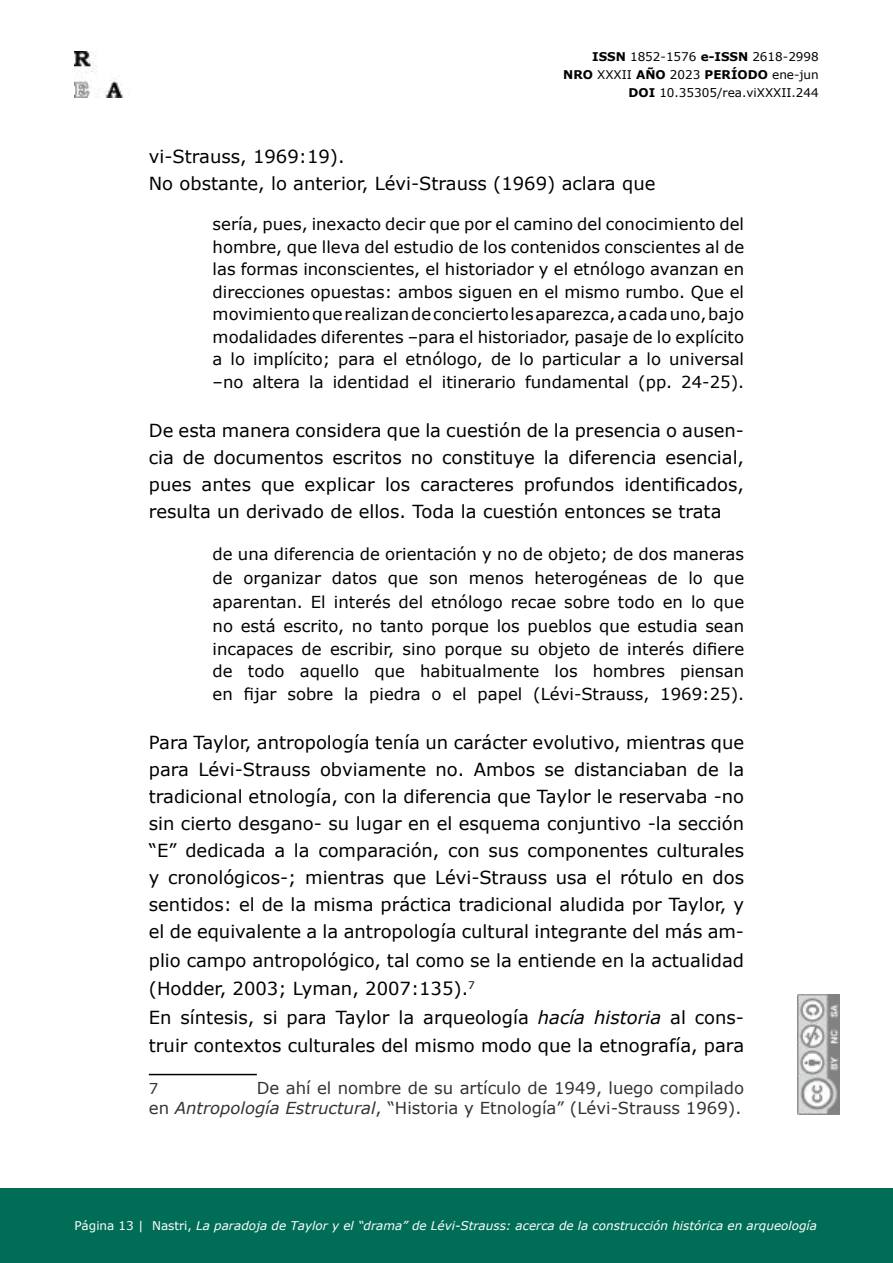
<style>
.page{position:relative;width:893px;height:1263px;background:#fff}
.page>*{position:absolute;margin:0;border:0;box-sizing:border-box;transform-origin:0 0}
.t1{font:18px/27.3px "Verdana";color:#000;text-align:justify}
.Citas{font:16.5px/22.5px "Verdana";color:#000;text-align:justify}
.Notas_a_pie{font:16.5px/19.8px "Verdana";color:#333;text-align:right}
.Notas_a_pie-2{font:15px "Verdana";color:#333}
.t2{font:italic 12px "Verdana";color:#fff}
.t3{font:12px/18px "Verdana";color:#000;text-align:right}
.s1{font-weight:700}
.s2{font-style:italic}
.s3{font-style:normal}
</style>
<div class="page">
<img style="left:798px;top:994px;width:42px;height:120px">
<div style="left:0;top:1188px;width:893px;height:75px;background:#006e56"></div>
<img style="left:74px;top:52px;width:50px;height:45px">
<hr style="left:149px;top:1074px;width:108px;height:1px;background:#000">
<p class="t3" style="left:563px;top:47px;width:257px"><span class="s1">ISSN</span> 1852-1576 <span class="s1">e-ISSN</span> 2618-2998<br><span class="s1">NRO</span> XXXII <span class="s1">AÑO</span> 2023 <span class="s1">PERÍODO</span> ene-jun<br><span class="s1">DOI</span> 10.35305/rea.viXXXII.244</p>
<p class="t1" style="left:149px;top:142px;width:197px">vi-Strauss, 1969:19).</p>
<p class="t1" style="left:149px;top:169px;width:508px">No obstante, lo anterior, Lévi-Strauss (1969) aclara que</p>
<p class="Citas" style="left:213px;top:213px;width:533px">sería, pues, inexacto decir que por el camino del conocimiento del hombre, que lleva del estudio de los contenidos conscientes al de las formas inconscientes, el historiador y el etnólogo avanzan en direcciones opuestas: ambos siguen en el mismo rumbo. Que el movimiento que realizan de concierto les aparezca, a cada uno, bajo modalidades diferentes –para el historiador, pasaje de lo explícito a lo implícito; para el etnólogo, de lo particular a lo universal –no altera la identidad el itinerario fundamental (pp. 24-25).</p>
<p class="t1" style="left:149px;top:417px;width:597px">De esta manera considera que la cuestión de la presencia o ausen&shy;cia de documentos escritos no constituye la diferencia esencial, pues antes que explicar los caracteres profundos identificados, resulta un derivado de ellos. Toda la cuestión entonces se trata</p>
<p class="Citas" style="left:213px;top:542px;width:533px;line-height:24px">de una diferencia de orientación y no de objeto; de dos maneras de organizar datos que son menos heterogéneas de lo que aparentan. El interés del etnólogo recae sobre todo en lo que no está escrito, no tanto porque los pueblos que estudia sean</p>
<p class="Citas" style="left:213px;top:637px;width:533px">incapaces de escribir, sino porque su objeto de interés difiere de todo aquello que habitualmente los hombres piensan en fijar sobre la piedra o el papel (Lévi-Strauss, 1969:25).</p>
<p class="t1" style="left:149px;top:729px;width:597px">Para Taylor, antropología tenía un carácter evolutivo, mientras que para Lévi-Strauss obviamente no. Ambos se distanciaban de la tradicional etnología, con la diferencia que Taylor le reservaba -no sin cierto desgano- su lugar en el esquema conjuntivo -la sección “E” dedicada a la comparación, con sus componentes culturales y cronológicos-; mientras que Lévi-Strauss usa el rótulo en dos sentidos: el de la misma práctica tradicional aludida por Taylor, y el de equivalente a la antropología cultural integrante del más am&shy;plio campo antropológico, tal como se la entiende en la actualidad (Hodder, 2003; Lyman, 2007:135).<sup>7</sup></p>
<p class="t1" style="left:149px;top:1003px;width:597px;line-height:28.5px">En síntesis, si para Taylor la arqueología <span class="s2">hacía historia</span> al cons&shy;truir contextos culturales del mismo modo que la etnografía, para</p>
<p class="Notas_a_pie-2" style="left:149px;top:1078px;width:11px">7</p>
<p class="Notas_a_pie" style="left:149px;top:1078px;width:597px">De ahí el nombre de su artículo de 1949, luego compilado<br>en <span class="s2">Antropología Estructural</span>, “Historia y Etnología” (Lévi-Strauss 1969).</p>
<p class="t2" style="left:74px;top:1217px;width:744px"><span class="s3">Página 13 | Nastri,</span> La paradoja de Taylor y el “drama” de Lévi-Strauss: acerca de la construcción histórica en arqueología</p>
</div>
